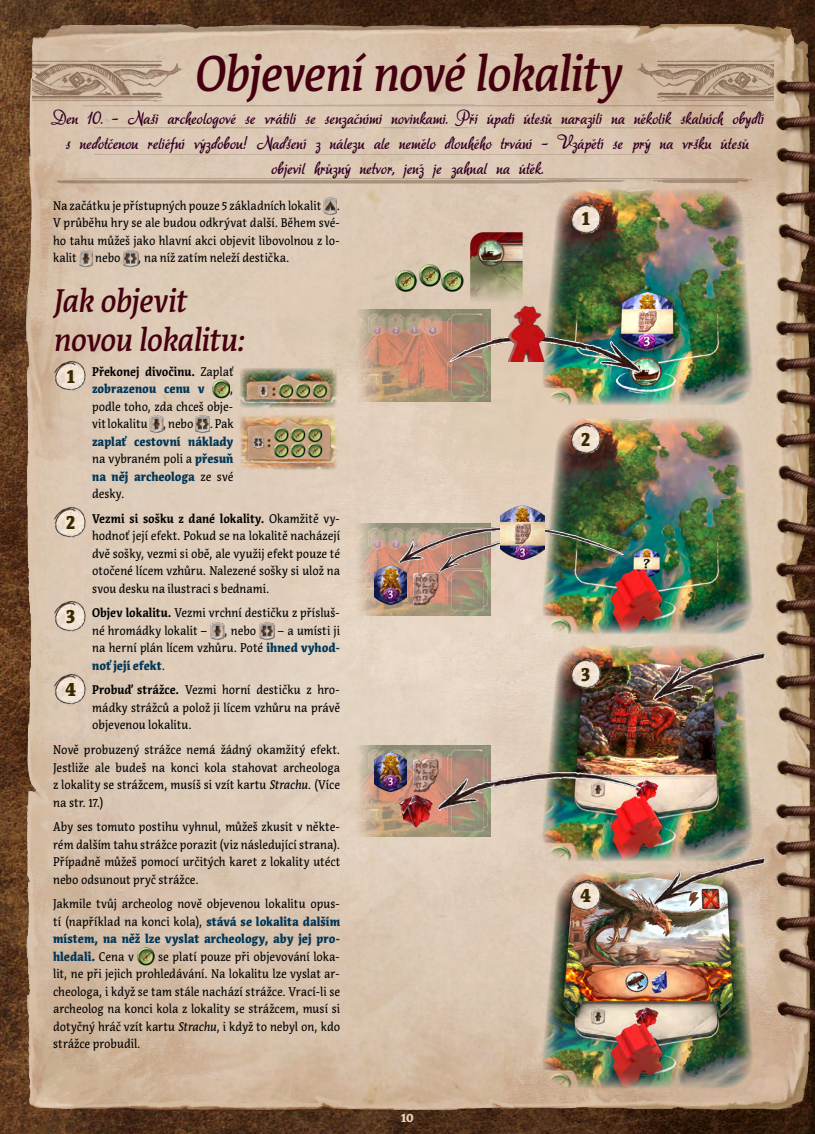
<style>
.page{position:relative;width:815px;height:1134px;background:#fff}
.page>*{position:absolute;margin:0;border:0;box-sizing:border-box;transform-origin:0 0}
.t1{font:italic 500 50px "Acuta";letter-spacing:-.025em;color:#44000e;scale:.9 1}
.t2{font:italic 500 32.5px/39px "Acuta";letter-spacing:-.02em;color:#44000e;scale:.9 1}
.t3{font:900 20px "Acuta";color:#352900;scale:.9 1}
.t4{font:16.88px/25px "aka Dora";letter-spacing:.005em;color:#340024;text-align:center}
.t5{font:12.5px/17.5px "Acuta";color:#000;text-align:justify;scale:.9 1}
.t6{font:900 12.5px/17.5px "Acuta";color:#003657;text-align:justify;scale:.9 1}
.t7{font:700 12.5px/17.5px "Acuta";color:#000;text-align:center;scale:.9 1}
.t8{font:900 12.5px "Acuta";color:#e7d5b5;scale:.9 1}
.s1{font-weight:900;font-size:20px;color:#352900}
.s2{font-weight:400}
.s3{font-weight:900;color:#003657}
.s4{font-weight:400;color:#000}
.s5{font-weight:700}
.s6{font-style:italic}
</style>
<div class="page">
<img style="left:0;top:0;width:815px;height:1134px">
<img style="left:33px;top:60px;width:150px;height:42px">
<img style="left:636px;top:60px;width:138px;height:42px">
<img style="left:57px;top:101px;width:706px;height:106px">
<img style="left:323px;top:196px;width:14px;height:20px">
<img style="left:79px;top:248px;width:14px;height:20px">
<img style="left:123px;top:248px;width:15px;height:20px">
<img style="left:237px;top:364px;width:103px;height:109px">
<img style="left:55px;top:360px;width:32px;height:31px">
<img style="left:213px;top:379px;width:17px;height:20px">
<img style="left:149px;top:414px;width:14px;height:20px">
<img style="left:195px;top:414px;width:15px;height:20px">
<img style="left:55px;top:506px;width:32px;height:31px">
<img style="left:55px;top:600px;width:32px;height:31px">
<img style="left:211px;top:621px;width:13px;height:20px">
<img style="left:259px;top:621px;width:15px;height:20px">
<img style="left:55px;top:673px;width:32px;height:31px">
<img style="left:137px;top:947px;width:18px;height:20px">
<img style="left:536px;top:184px;width:222px;height:226px">
<img style="left:470px;top:232px;width:53px;height:103px">
<img style="left:355px;top:310px;width:136px;height:91px">
<img style="left:388px;top:263px;width:36px;height:36px">
<img style="left:412px;top:258px;width:36px;height:35px">
<img style="left:435px;top:263px;width:35px;height:36px">
<img style="left:570px;top:202px;width:32px;height:31px">
<img style="left:450px;top:335px;width:191px;height:38px">
<img style="left:508px;top:305px;width:36px;height:57px">
<img style="left:536px;top:413px;width:222px;height:452px">
<img style="left:355px;top:523px;width:136px;height:92px">
<img style="left:375px;top:566px;width:25px;height:39px">
<img style="left:400px;top:573px;width:51px;height:41px">
<img style="left:570px;top:423px;width:32px;height:31px">
<img style="left:398px;top:523px;width:226px;height:50px">
<img style="left:501px;top:506px;width:44px;height:54px">
<img style="left:536px;top:867px;width:222px;height:226px">
<img style="left:570px;top:879px;width:32px;height:31px">
<img style="left:654px;top:857px;width:111px;height:48px">
<img style="left:355px;top:745px;width:136px;height:92px">
<img style="left:375px;top:753px;width:25px;height:39px">
<img style="left:400px;top:750px;width:51px;height:35px">
<img style="left:390px;top:785px;width:53px;height:53px">
<img style="left:570px;top:658px;width:32px;height:31px">
<img style="left:654px;top:653px;width:111px;height:48px">
<img style="left:438px;top:773px;width:203px;height:37px">
<h1 class="t1" style="left:194px;top:43px;width:477px">Objevení nové lokality</h1>
<p class="t4" style="left:51px;top:105px;width:715px">Den 10. – Naši archeologové se vrátili se senzačními novinkami. Při úpatí útesů narazili na několik skalních obydlí s nedotčenou reliéfní výzdobou! Nadšení z nálezu ale nemělo dlouhého trvání – Vzápětí se prý na vršku útesů objevil hrůzný netvor, jenž je zahnal na útěk.</p>
<h3 class="t3" style="left:582px;top:206px;width:11px">1</h3>
<p class="t5" style="left:53px;top:197px;width:299px">Na začátku je přístupných pouze 5 základních lokalit</p>
<p class="t5" style="left:53px;top:197px;width:320px;text-indent:284px">.<br>V průběhu hry se ale budou odkrývat další. Během své&shy;ho tahu můžeš jako hlavní akci objevit libovolnou z lo&shy;kalit</p>
<p class="t5" style="left:95px;top:249px;width:30px">nebo</p>
<p class="t5" style="left:138px;top:249px;width:170px">, na níž zatím neleží destička.</p>
<h2 class="t2" style="left:53px;top:282px;width:214px">Jak objevit novou lokalitu:</h2>
<p class="t7" style="left:67px;top:362px;width:187px"><span class="s1">1</span> Překonej divočinu. <span class="s2">Zaplať </span><span class="s3">zobrazenou cenu v</span></p>
<p class="t5" style="left:92px;top:380px;width:159px;text-indent:138px">, podle toho, zda chceš obje&shy;vit lokalitu , nebo</p>
<p class="t5" style="left:210px;top:415px;width:28px">. Pak</p>
<p class="t6" style="left:92px;top:432px;width:159px">zaplať cestovní náklady <span class="s4">na vybraném poli a</span> přesuň na něj archeologa <span class="s4">ze své desky.</span></p>
<p class="t5" style="left:92px;top:510px;width:277px;text-indent:-26px"><span class="s1">2</span> <span class="s5">Vezmi si sošku z dané lokality.</span> Okamžitě vy&shy;hodnoť její efekt. Pokud se na lokalitě nacházejí dvě sošky, vezmi si obě, ale využij efekt pouze té otočené lícem vzhůru. Nalezené sošky si ulož na svou desku na ilustraci s bednami.</p>
<p class="t5" style="left:92px;top:604px;width:277px;text-indent:-26px"><span class="s1">3</span> <span class="s5">Objev lokalitu.</span> Vezmi vrchní destičku z přísluš&shy;né hromádky lokalit –</p>
<h3 class="t3" style="left:581px;top:426px;width:12px">2</h3>
<p class="t5" style="left:92px;top:622px;width:277px;text-indent:185px">– a umísti ji na herní plán lícem vzhůru. Poté <span class="s3">ihned vyhod&shy;noť její efekt</span>.</p>
<p class="t5" style="left:92px;top:681px;width:277px;text-indent:-27px"><span class="s1">4</span> <span class="s5">Probuď strážce.</span> Vezmi horní destičku z hro&shy;mádky strážců a polož ji lícem vzhůru na právě objevenou lokalitu.</p>
<p class="t5" style="left:53px;top:741px;width:320px">Nově probuzený strážce nemá žádný okamžitý efekt.<br>Jestliže ale budeš na konci kola stahovat archeologa z lokality se strážcem, musíš si vzít kartu <span class="s6">Strachu</span>. (Více na str. 17.)</p>
<p class="t5" style="left:53px;top:818px;width:320px">Aby ses tomuto postihu vyhnul, můžeš zkusit v někte&shy;rém dalším tahu strážce porazit (viz následující strana).<br>Případně můžeš pomocí určitých karet z lokality utéct nebo odsunout pryč strážce.</p>
<p class="t5" style="left:53px;top:895px;width:320px">Jakmile tvůj archeolog nově objevenou lokalitu opus&shy;tí (například na konci kola), <span class="s3">stává se lokalita dalším místem, na něž lze vyslat archeology, aby jej pro&shy;hledali.</span> Cena v</p>
<p class="t5" style="left:224px;top:622px;width:37px">, nebo</p>
<h3 class="t3" style="left:581px;top:661px;width:12px">3</h3>
<h3 class="t3" style="left:580px;top:883px;width:13px">4</h3>
<p class="t5" style="left:53px;top:948px;width:320px;text-indent:105px">se platí pouze při objevování loka&shy;lit, ne při jejich prohledávání. Na lokalitu lze vyslat ar&shy;cheologa, i když se tam stále nachází strážce. Vrací-li se archeolog na konci kola z lokality se strážcem, musí si dotyčný hráč vzít kartu <span class="s6">Strachu</span>, i když to nebyl on, kdo strážce probudil.</p>
<p class="t8" style="left:401px;top:1110px;width:15px">10</p>
</div>
